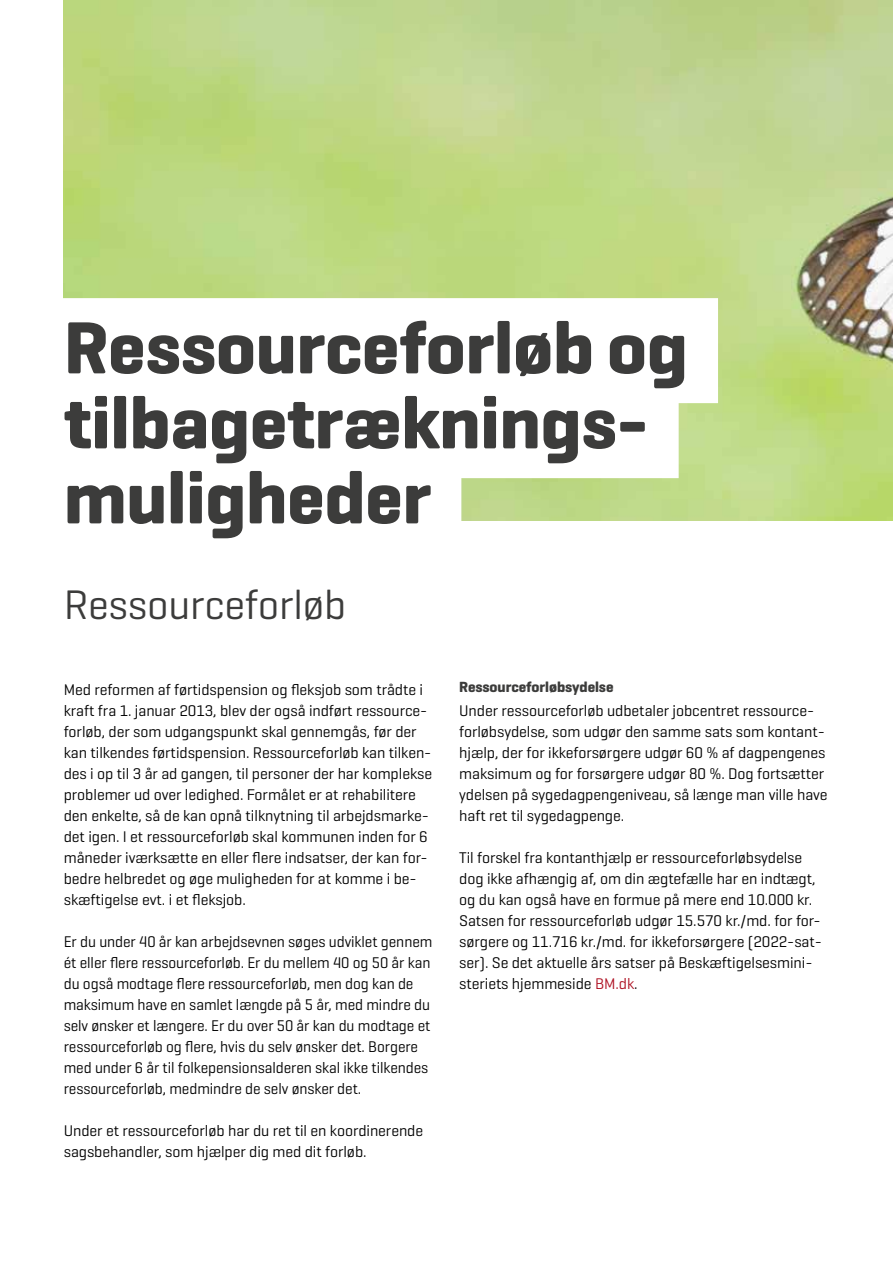
<style>
.page{position:relative;width:893px;height:1263px;background:#fff}
.page>*{position:absolute;margin:0;border:0;box-sizing:border-box;transform-origin:0 0}
.t1{font:700 75px/75px "Geogrotesque";letter-spacing:-.005em;color:#3c3c3b}
.t2{font:42px "Geogrotesque";letter-spacing:-.005em;color:#3c3c3b}
.t3{font:15.75px/21px "Geogrotesque";letter-spacing:-.005em;color:#000}
.t4{font:700 15px "Geogrotesque";letter-spacing:-.005em;color:#3c3c3b}
.s1{color:#ae1122}
</style>
<div class="page">
<img style="left:64px;top:0;width:829px;height:521px">
<div style="left:0;top:298px;width:718px;height:105px;background:#fff"></div>
<div style="left:0;top:373px;width:679px;height:105px;background:#fff"></div>
<div style="left:0;top:448px;width:461px;height:105px;background:#fff"></div>
<h1 class="t1" style="left:64px;top:310px;width:626px">Ressourceforløb og tilbagetræknings&shy;muligheder</h1>
<h2 class="t2" style="left:64px;top:579px;width:284px">Ressourceforløb</h2>
<p class="t3" style="left:64px;top:679px;width:370px">Med reformen af førtidspension og fleksjob som trådte i kraft fra 1. januar 2013, blev der også indført ressource&shy;forløb, der som udgangspunkt skal gennemgås, før der kan tilkendes førtidspension. Ressourceforløb kan tilken&shy;des i op til 3 år ad gangen, til personer der har komplekse problemer ud over ledighed. Formålet er at rehabilitere den enkelte, så de kan opnå tilknytning til arbejdsmarke&shy;det igen. I et ressourceforløb skal kommunen inden for 6 måneder iværksætte en eller flere indsatser, der kan for&shy;bedre helbredet og øge muligheden for at komme i be&shy;skæftigelse evt. i et fleksjob.</p>
<p class="t3" style="left:64px;top:931px;width:370px">Er du under 40 år kan arbejdsevnen søges udviklet gennem ét eller flere ressourceforløb. Er du mellem 40 og 50 år kan du også modtage flere ressourceforløb, men dog kan de maksimum have en samlet længde på 5 år, med mindre du selv ønsker et længere. Er du over 50 år kan du modtage et ressourceforløb og flere, hvis du selv ønsker det. Borgere med under 6 år til folkepensionsalderen skal ikke tilkendes ressourceforløb, medmindre de selv ønsker det.</p>
<p class="t3" style="left:64px;top:1120px;width:361px">Under et ressourceforløb har du ret til en koordinerende sagsbehandler, som hjælper dig med dit forløb.</p>
<p class="t4" style="left:459px;top:678px;width:156px">Ressourceforløbsydelse</p>
<p class="t3" style="left:459px;top:700px;width:370px">Under ressourceforløb udbetaler jobcentret ressource&shy;forløbsydelse, som udgør den samme sats som kontant&shy;hjælp, der for ikkeforsørgere udgør 60 % af dagpengenes maksimum og for forsørgere udgør 80 %. Dog fortsætter ydelsen på sygedagpengeniveau, så længe man ville have haft ret til sygedagpenge.</p>
<p class="t3" style="left:459px;top:847px;width:364px">Til forskel fra kontanthjælp er ressourceforløbsydelse dog ikke afhængig af, om din ægtefælle har en indtægt, og du kan også have en formue på mere end 10.000 kr.<br>Satsen for ressourceforløb udgør 15.570 kr./md. for for&shy;sørgere og 11.716 kr./md. for ikkeforsørgere (2022-sat&shy;ser). Se det aktuelle års satser på Beskæftigelsesmini&shy;steriets hjemmeside <span class="s1">BM.dk</span>.</p>
</div>
